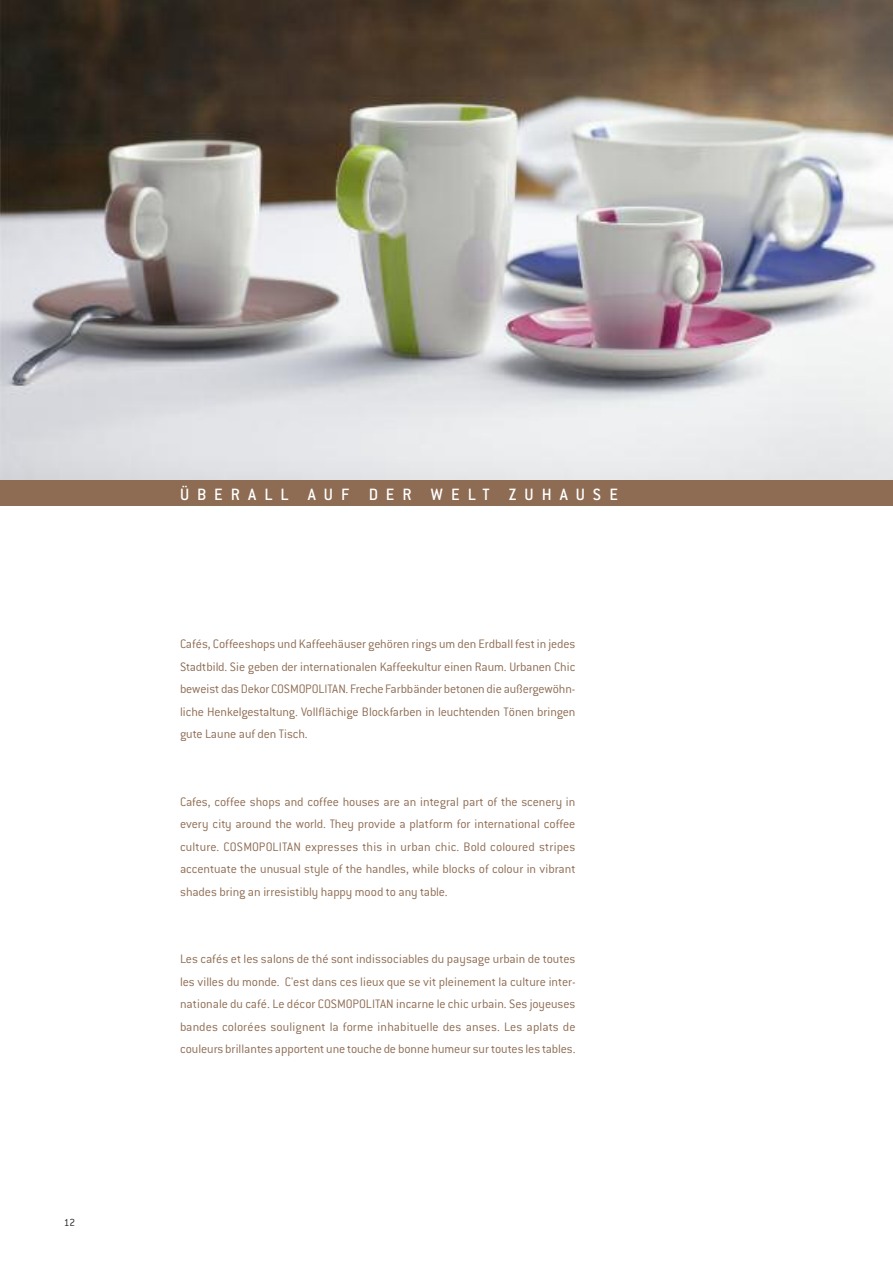
<style>
.page{position:relative;width:893px;height:1263px;background:#fff}
.page>*{position:absolute;margin:0;border:0;box-sizing:border-box;transform-origin:0 0}
.t1{font:500 18px "Conduit ITC";letter-spacing:.45em;color:#fff}
.t2{font:300 13.5px/22.5px "Conduit ITC";letter-spacing:-.01em;color:#8e6c53;text-align:justify}
.t3{font:300 11.25px "Conduit ITC";color:#222221}
</style>
<div class="page">
<img style="left:0;top:0;width:893px;height:480px">
<div style="left:0;top:480px;width:893px;height:25px;background:#8e6c53"></div>
<p class="t3" style="left:64px;top:1219px;width:13px">12</p>
<h1 class="t1" style="left:180px;top:489px;width:439px">ÜBERALL AUF DER WELT ZUHAUSE</h1>
<p class="t2" style="left:180px;top:634px;width:397px">Cafés, Coffeeshops und Kaffeehäuser gehören rings um den Erdball fest in jedes Stadtbild. Sie geben der internationalen Kaffeekultur einen Raum. Urbanen Chic beweist dasDekor COSMOPOLITAN. Freche Farbbänder betonen die außergewöhn&shy;liche Henkelgestaltung. Vollflächige Blockfarben in leuchtenden Tönen bringen gute Laune auf den Tisch.</p>
<p class="t2" style="left:180px;top:792px;width:397px">Cafes, coffee shops and coffee houses are an integral part of the scenery in every city around the world. They provide a platform for international coffee culture. COSMOPOLITAN expresses this in urban chic. Bold coloured stripes accentuate the unusual style of the handles, while blocks of colour in vibrant shades bring an irresistibly happy mood to any table.</p>
<p class="t2" style="left:180px;top:949px;width:397px">Les cafés et les salons de thé sont indissociables du paysage urbain de toutes les villes du monde. C'est dans ces lieux que se vit pleinement la culture inter&shy;nationale du café. Le décor COSMOPOLITAN incarne le chic urbain. Ses joyeuses bandes colorées soulignent la forme inhabituelle des anses. Les aplats de couleurs brillantes apportent une touche de bonne humeur surtoutes les tables.</p>
</div>
